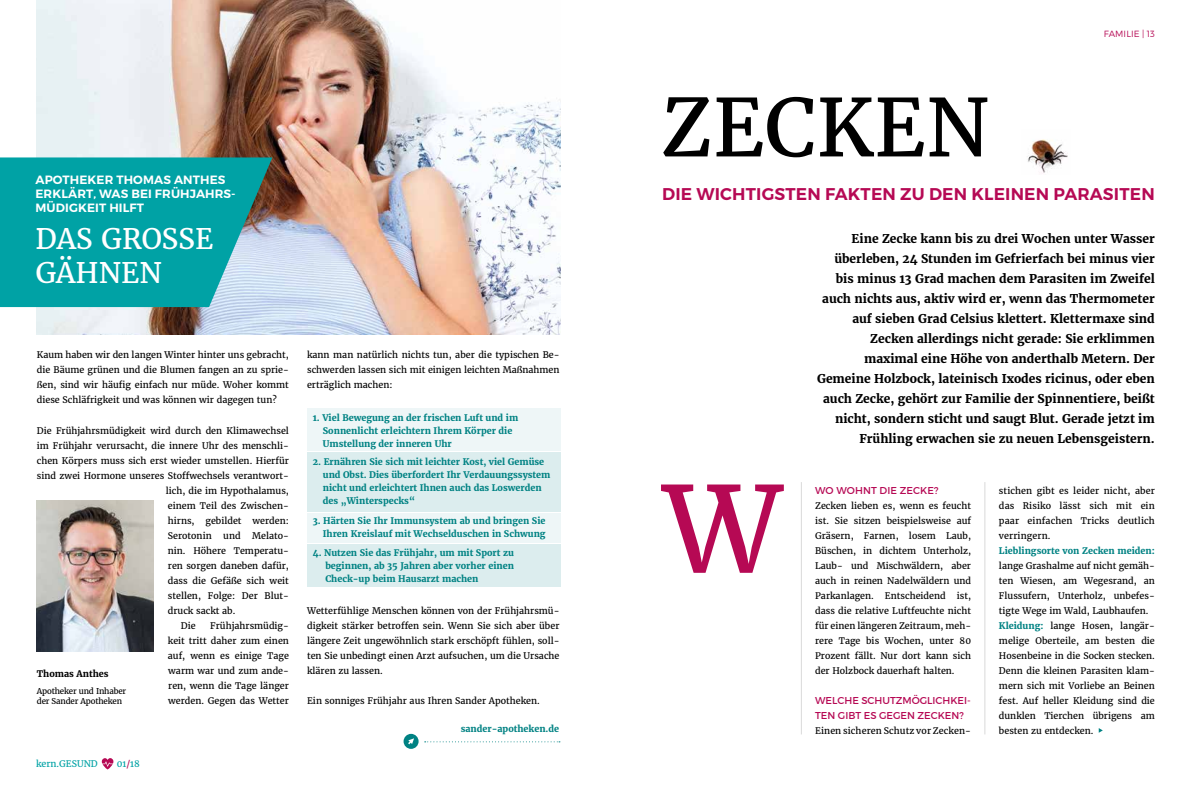
<style>
.page{position:relative;width:1191px;height:794px;background:#fff}
.page>*{position:absolute;margin:0;border:0;box-sizing:border-box;transform-origin:0 0}
.t1{font:118px "Merriweather";color:#b60954}
.t2{font:79.3px "Merriweather";color:#000}
.t3{font:28px/34px "Merriweather";color:#fff}
.t4{font:600 17px "Montserrat";letter-spacing:.01em;color:#b60954}
.t5{font:700 12px/20px "Merriweather";color:#000;text-align:right}
.t6{font:600 12px/14.4px "Montserrat";letter-spacing:.01em;color:#fff}
.t7{font:10px/15px "Montserrat";color:#b60954}
.t8{font:9px/15px "Merriweather";color:#000;text-align:justify}
.t9{font:700 9px/13px "Merriweather";color:#008283}
.t10{font:9px "Merriweather";color:#00a2a5}
.t11{font:700 9px "Merriweather";color:#000}
.t12{font:300 9px "Montserrat";letter-spacing:.01em;color:#b60954}
.t13{font:8px/9.6px "Merriweather";letter-spacing:-.02em;color:#000}
.s1{color:#b60954}
.s2{font-weight:700;color:#008283}
</style>
<div class="page">
<hr style="left:984px;top:482px;width:1px;height:252px;background:#dadada">
<hr style="left:801px;top:482px;width:1px;height:252px;background:#dadada">
<div style="left:307px;top:408px;width:253px;height:42px;background:#eef6f7"></div>
<img style="left:37px;top:0;width:523px;height:334px">
<div style="left:307px;top:544px;width:253px;height:43px;background:#dcedee"></div>
<div style="left:307px;top:513px;width:253px;height:30px;background:#eef6f7"></div>
<div style="left:307px;top:452px;width:253px;height:60px;background:#dcedee"></div>
<svg style="left:0;top:157px;width:272px;height:150px;fill:#00a2a5"></svg>
<img style="left:37px;top:500px;width:117px;height:151px">
<img style="left:1027px;top:139px;width:41px;height:34px">
<svg style="left:1098px;top:728px;width:4px;height:4px"></svg>
<svg style="left:403px;top:734px;width:15px;height:15px"></svg>
<svg style="left:425px;top:741px;width:135px;height:1px"></svg>
<svg style="left:102px;top:758px;width:12px;height:11px"></svg>
<h3 class="t6" style="left:35px;top:172px;width:202px">APOTHEKER THOMAS ANTHES<br>ERKLÄRT, WAS BEI FRÜHJAHRS-<br>MÜDIGKEIT HILFT</h3>
<h3 class="t3" style="left:35px;top:221px;width:179px">DAS GROSSE<br>GÄHNEN</h3>
<p class="t8" style="left:37px;top:347px;width:254px">Kaum haben wir den langen Winter hinter uns gebracht, die Bäume grünen und die Blumen fangen an zu sprie&shy;ßen, sind wir häufig einfach nur müde. Woher kommt diese Schläfrigkeit und was können wir dagegen tun?</p>
<p class="t8" style="left:37px;top:422px;width:253px">Die Frühjahrsmüdigkeit wird durch den Klimawechsel</p>
<p class="t8" style="left:37px;top:437px;width:254px">im Frühjahr verursacht, die innere Uhr des menschli-</p>
<p class="t8" style="left:37px;top:452px;width:253px">chen Körpers muss sich erst wieder umstellen. Hierfür</p>
<p class="t8" style="left:37px;top:467px;width:254px">sind zwei Hormone unseres Stoffwechsels verantwort-</p>
<p class="t8" style="left:166px;top:482px;width:125px">lich, die im Hypothalamus,</p>
<p class="t8" style="left:168px;top:497px;width:123px">einem Teil des Zwischen-</p>
<p class="t8" style="left:168px;top:512px;width:122px">hirns, gebildet werden:</p>
<p class="t8" style="left:168px;top:527px;width:45px">Serotonin</p>
<p class="t8" style="left:223px;top:527px;width:19px">und</p>
<p class="t8" style="left:252px;top:527px;width:38px">Melato-</p>
<p class="t8" style="left:168px;top:542px;width:123px">nin. Höhere Temperatu-</p>
<p class="t8" style="left:168px;top:557px;width:122px">ren sorgen daneben dafür,</p>
<p class="t8" style="left:168px;top:572px;width:122px">dass die Gefäße sich weit</p>
<p class="t8" style="left:168px;top:587px;width:122px">stellen, Folge: Der Blut-</p>
<p class="t8" style="left:168px;top:602px;width:69px">druck sackt ab.</p>
<p class="t8" style="left:181px;top:617px;width:16px">Die</p>
<p class="t8" style="left:168px;top:617px;width:123px;text-indent:42px">Frühjahrsmüdig&shy;keit tritt daher zum einen auf, wenn es einige Tage warm war und zum ande&shy;ren, wenn die Tage länger werden. Gegen das Wetter</p>
<p class="t11" style="left:37px;top:668px;width:73px">Thomas Anthes</p>
<p class="t13" style="left:37px;top:686px;width:91px">Apotheker und Inhaber der Sander Apotheken</p>
<p class="t10" style="left:36px;top:757px;width:63px">kern.GESUND</p>
<p class="t10" style="left:117px;top:757px;width:25px">01<span class="s1">/</span>18</p>
<p class="t8" style="left:307px;top:347px;width:254px">kann man natürlich nichts tun, aber die typischen Be&shy;schwerden lassen sich mit einigen leichten Maßnahmen erträglich machen:</p>
<p class="t9" style="left:323px;top:410px;width:197px;text-indent:-10px">1. Viel Bewegung an der frischen Luft und im<br>Sonnenlicht erleichtern Ihrem Körper die<br>Umstellung der inneren Uhr</p>
<p class="t9" style="left:323px;top:454px;width:229px;text-indent:-10px">2. Ernähren Sie sich mit leichter Kost, viel Gemüse und Obst. Dies überfordert Ihr Verdauungssystem nicht und erleichtert Ihnen auch das Loswerden des „Winterspecks“</p>
<p class="t9" style="left:313px;top:513px;width:234px;text-align:right">3. Härten Sie Ihr Immunsystem ab und bringen Sie<br>Ihren Kreislauf mit Wechselduschen in Schwung</p>
<p class="t9" style="left:325px;top:545px;width:190px;text-align:justify;text-indent:-13px">4. Nutzen Sie das Frühjahr, um mit Sport zu beginnen, ab 35 Jahren aber vorher einen Check-up beim Hausarzt machen</p>
<p class="t8" style="left:307px;top:602px;width:254px">Wetterfühlige Menschen können von der Frühjahrsmü&shy;digkeit stärker betroffen sein. Wenn Sie sich aber über längere Zeit ungewöhnlich stark erschöpft fühlen, soll&shy;ten Sie unbedingt einen Arzt aufsuchen, um die Ursache klären zu lassen.</p>
<p class="t8" style="left:307px;top:692px;width:234px">Ein sonniges Frühjahr aus Ihren Sander Apotheken.</p>
<p class="t9" style="left:461px;top:722px;width:100px">sander-apotheken.de</p>
<h2 class="t2" style="left:660px;top:75px;width:330px">ZECKEN</h2>
<p class="t12" style="left:1103px;top:28px;width:53px">FAMILIE | 13</p>
<h3 class="t4" style="left:662px;top:183px;width:494px">DIE WICHTIGSTEN FAKTEN ZU DEN KLEINEN PARASITEN</h3>
<h1 class="t1" style="left:663px;top:450px;width:119px">W</h1>
<p class="t5" style="left:817px;top:228px;width:339px">Eine Zecke kann bis zu drei Wochen unter Wasser überleben, 24 Stunden im Gefrierfach bei minus vier bis minus 13 Grad machen dem Parasiten im Zweifel auch nichts aus, aktiv wird er, wenn das Thermometer auf sieben Grad Celsius klettert. Klettermaxe sind Zecken allerdings nicht gerade: Sie erklimmen maximal eine Höhe von anderthalb Metern. Der Gemeine Holzbock, lateinisch Ixodes ricinus, oder eben auch Zecke, gehört zur Familie der Spinnentiere, beißt nicht, sondern sticht und saugt Blut. Gerade jetzt im Frühling erwachen sie zu neuen Lebensgeistern.</p>
<p class="t7" style="left:815px;top:482px;width:125px">WO WOHNT DIE ZECKE?</p>
<p class="t8" style="left:815px;top:497px;width:157px">Zecken lieben es, wenn es feucht ist. Sie sitzen beispielsweise auf Gräsern, Farnen, losem Laub, Büschen, in dichtem Unterholz, Laub- und Mischwäldern, aber auch in reinen Nadelwäldern und Parkanlagen. Entscheidend ist, dass die relative Luftfeuchte nicht für einen längeren Zeitraum, meh&shy;rere Tage bis Wochen, unter 80<br>Prozent fällt. Nur dort kann sich der Holzbock dauerhaft halten.</p>
<p class="t7" style="left:815px;top:692px;width:157px">WELCHE SCHUTZMÖGLICHKEI-<br>TEN GIBT ES GEGEN ZECKEN?</p>
<p class="t8" style="left:815px;top:722px;width:157px">Einen sicheren Schutz vor Zecken-</p>
<p class="t8" style="left:999px;top:482px;width:157px">stichen gibt es leider nicht, aber das Risiko lässt sich mit ein paar einfachen Tricks deutlich verringern.</p>
<p class="t9" style="left:999px;top:543px;width:157px">Lieblingsorte von Zecken meiden:</p>
<p class="t8" style="left:999px;top:557px;width:157px;text-align:left">lange Grashalme auf nicht gemäh&shy;ten Wiesen, am Wegesrand, an<br>Flussufern, Unterholz, unbefes&shy;tigte Wege im Wald, Laubhaufen.<br><span class="s2">Kleidung:</span> lange Hosen, langär&shy;melige Oberteile, am besten die<br>Hosenbeine in die Socken stecken.<br>Denn die kleinen Parasiten klam&shy;mern sich mit Vorliebe an Beinen fest. Auf heller Kleidung sind die dunklen Tierchen übrigens am besten zu entdecken.</p>
</div>
